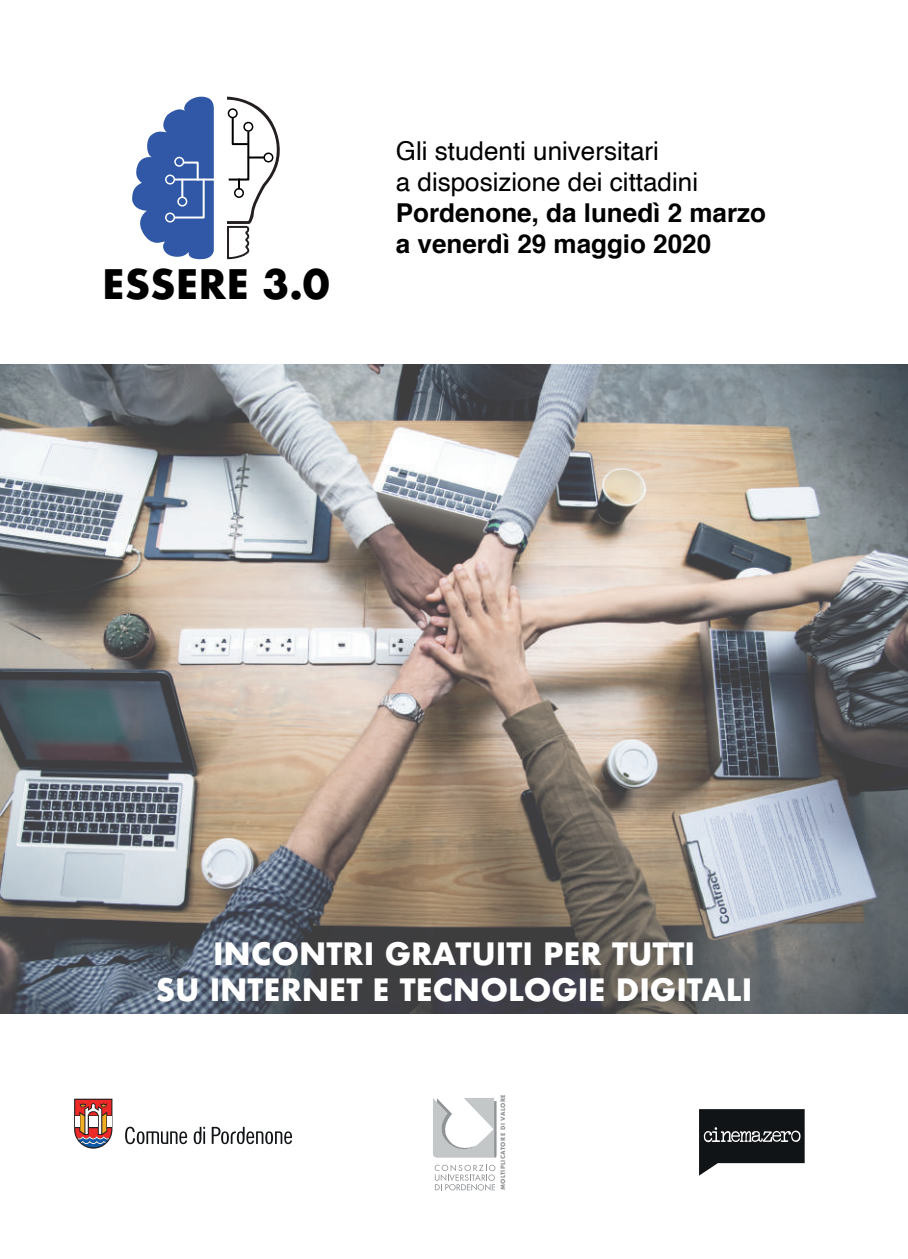
<style>
.page{position:relative;width:908px;height:1259px;background:#fff}
.page>*{position:absolute;margin:0;border:0;box-sizing:border-box;transform-origin:0 0}
.t1{font:700 39.6px "Futura";color:#000001}
.t2{font:700 30px/36px "Futura";color:#fff;text-align:center}
.t3{font:26px/31.2px "Helvetica";color:#000001}
.t4{font:700 26px/31.2px "Helvetica";color:#000001}
.t5{font:700 5.8px "Futura";letter-spacing:.07em;color:#919497}
</style>
<div class="page">
<img style="left:0;top:364px;width:907px;height:650px">
<svg style="left:74px;top:1098px;width:38px;height:50px"></svg>
<svg style="left:125px;top:1126px;width:62px;height:18px"></svg>
<svg style="left:211px;top:1126px;width:81px;height:18px"></svg>
<svg style="left:193px;top:1126px;width:12px;height:18px"></svg>
<svg style="left:699px;top:1109px;width:105px;height:66px"></svg>
<svg style="left:434px;top:1164px;width:61px;height:26px"></svg>
<svg style="left:433px;top:1098px;width:63px;height:59px"></svg>
<svg style="left:132px;top:97px;width:82px;height:163px"></svg>
<div style="left:174px;top:157px;width:10px;height:10px;border:2px solid #fff;border-radius:50%"></div>
<div style="left:165px;top:174px;width:10px;height:10px;border:2px solid #fff;border-radius:50%"></div>
<div style="left:177px;top:196px;width:10px;height:10px;border:2px solid #fff;border-radius:50%"></div>
<div style="left:165px;top:212px;width:10px;height:10px;border:2px solid #fff;border-radius:50%"></div>
<svg style="left:227px;top:97px;width:53px;height:162px"></svg>
<h1 class="t1" style="left:102px;top:256px;width:229px">ESSERE 3.0</h1>
<p class="t3" style="left:395px;top:136px;width:304px">Gli studenti universitari<br>a disposizione dei cittadini</p>
<p class="t4" style="left:395px;top:197px;width:371px">Pordenone, da lunedì 2 marzo a venerdì 29 maggio 2020</p>
<p class="t2" style="left:156px;top:936px;width:598px">INCONTRI GRATUITI PER TUTTI<br>SU INTERNET E TECNOLOGIE DIGITALI</p>
<p class="t5" style="left:498px;top:1190px;width:98px;rotate:-90deg">MOLTIPLICATORE DI VALORE</p>
</div>
